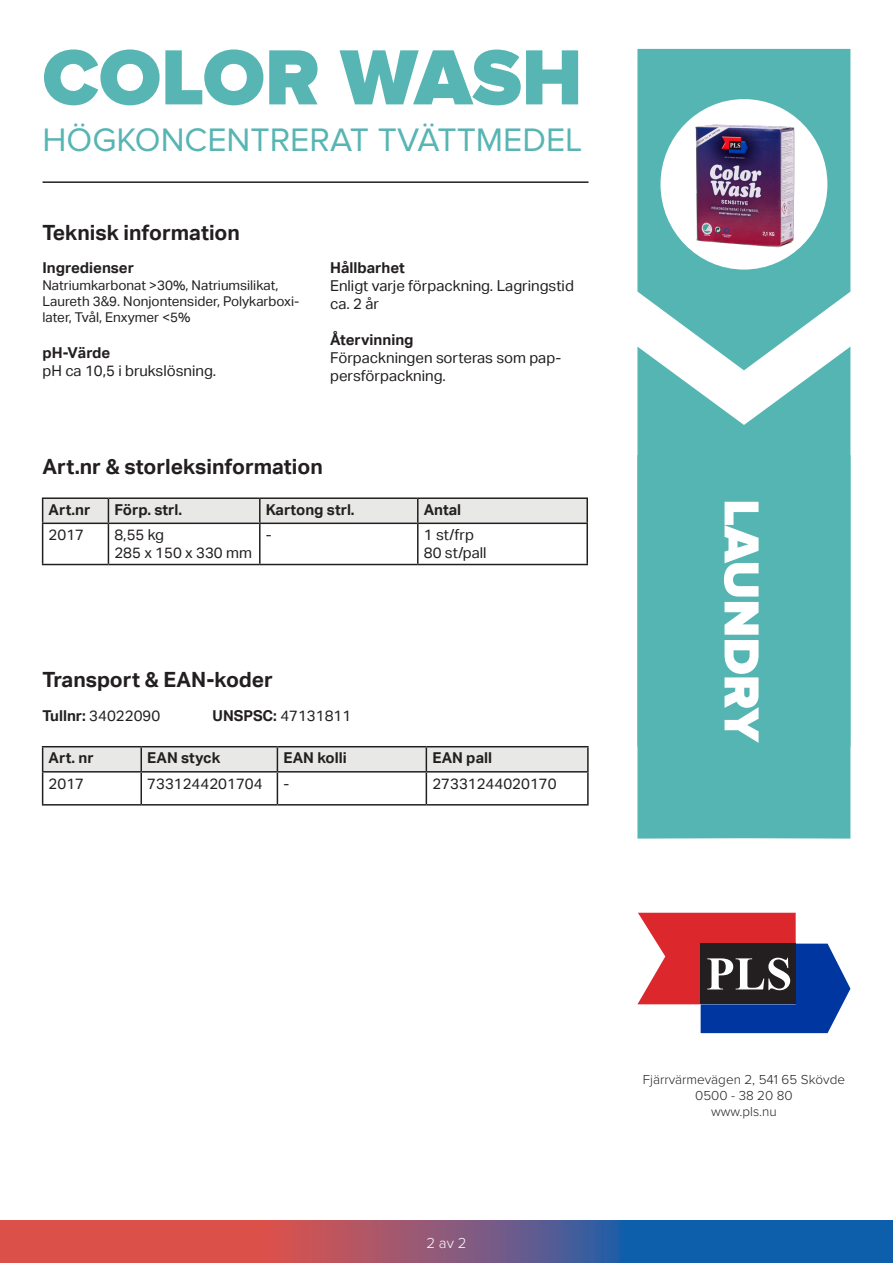
<style>
.page{position:relative;width:893px;height:1263px;background:#fff}
.page>*{position:absolute;margin:0;border:0;box-sizing:border-box;transform-origin:0 0}
.t1{font:900 81px "Proxima Nova";color:#57b5b3}
.t2{font:900 51px "Proxima Nova";letter-spacing:-.005em;color:#fff}
.t3{font:33.75px "Proxima Nova";color:#57b5b3}
.t4{font:700 21px "Aktiv Grotesk";color:#231f20}
.t5{font:15px/18px "Aktiv Grotesk";color:#231f20}
.t6{font:700 15px "Aktiv Grotesk";color:#231f20}
.t7{font:300 15px "Proxima Nova";color:#fff}
.t8{font:13.5px/16.2px "Aktiv Grotesk";color:#231f20}
.t9{font:300 13.5px "Proxima Nova";color:#231f20}
.s1{font-weight:700}
</style>
<div class="page">
<svg style="left:637px;top:49px;width:213px;height:298px;background:#67bcba"></svg>
<div style="left:660px;top:99px;width:167px;height:171px;background:#fff;border-radius:50%"></div>
<svg style="left:0;top:1220px;width:893px;height:43px;background:#7b577a"></svg>
<hr style="left:42px;top:497px;width:66px;height:2px;background:#231f20">
<hr style="left:108px;top:497px;width:152px;height:2px;background:#231f20">
<svg style="left:42px;top:498px;width:544px;height:66px"></svg>
<hr style="left:260px;top:497px;width:158px;height:2px;background:#231f20">
<hr style="left:259px;top:499px;width:2px;height:24px;background:#231f20">
<hr style="left:418px;top:497px;width:170px;height:2px;background:#231f20">
<hr style="left:417px;top:499px;width:2px;height:24px;background:#231f20">
<hr style="left:586px;top:499px;width:2px;height:24px;background:#231f20">
<hr style="left:42px;top:523px;width:66px;height:1px;background:#231f20">
<hr style="left:42px;top:524px;width:1px;height:40px;background:#231f20">
<hr style="left:108px;top:523px;width:152px;height:1px;background:#231f20">
<hr style="left:108px;top:524px;width:1px;height:40px;background:#231f20">
<hr style="left:260px;top:523px;width:158px;height:1px;background:#231f20">
<hr style="left:259px;top:524px;width:2px;height:40px;background:#231f20">
<hr style="left:418px;top:523px;width:170px;height:1px;background:#231f20">
<hr style="left:417px;top:524px;width:2px;height:40px;background:#231f20">
<hr style="left:586px;top:524px;width:2px;height:40px;background:#231f20">
<hr style="left:42px;top:564px;width:66px;height:1px;background:#231f20">
<hr style="left:108px;top:564px;width:152px;height:1px;background:#231f20">
<hr style="left:260px;top:564px;width:158px;height:1px;background:#231f20">
<hr style="left:418px;top:564px;width:170px;height:1px;background:#231f20">
<hr style="left:42px;top:746px;width:99px;height:1px;background:#231f20">
<hr style="left:141px;top:746px;width:136px;height:1px;background:#231f20">
<hr style="left:277px;top:746px;width:149px;height:1px;background:#231f20">
<hr style="left:426px;top:746px;width:163px;height:1px;background:#231f20">
<div style="left:42px;top:747px;width:545px;height:24px;background:#e8e9e7"></div>
<hr style="left:587px;top:747px;width:2px;height:24px;background:#231f20">
<hr style="left:42px;top:771px;width:99px;height:1px;background:#231f20">
<hr style="left:42px;top:772px;width:1px;height:32px;background:#231f20">
<hr style="left:141px;top:771px;width:136px;height:1px;background:#231f20">
<hr style="left:140px;top:772px;width:2px;height:32px;background:#231f20">
<hr style="left:277px;top:771px;width:149px;height:1px;background:#231f20">
<hr style="left:277px;top:772px;width:1px;height:32px;background:#231f20">
<hr style="left:426px;top:771px;width:163px;height:1px;background:#231f20">
<hr style="left:426px;top:772px;width:1px;height:32px;background:#231f20">
<hr style="left:587px;top:772px;width:2px;height:32px;background:#231f20">
<hr style="left:42px;top:804px;width:99px;height:1px;background:#231f20">
<hr style="left:141px;top:804px;width:136px;height:1px;background:#231f20">
<hr style="left:277px;top:804px;width:149px;height:1px;background:#231f20">
<hr style="left:426px;top:804px;width:163px;height:1px;background:#231f20">
<svg style="left:637px;top:913px;width:213px;height:120px"></svg>
<svg style="left:637px;top:347px;width:213px;height:108px;fill:#55b5b2"></svg>
<div style="left:637px;top:455px;width:213px;height:383px;background:#55b5b2"></div>
<hr style="left:43px;top:181px;width:545px;height:2px;background:#231f20">
<img style="left:695px;top:125px;width:99px;height:122px">
<p class="t1" style="left:43px;top:31px;width:541px">COLOR WASH</p>
<p class="t3" style="left:43px;top:121px;width:541px">HÖGKONCENTRERAT TVÄTTMEDEL</p>
<p class="t4" style="left:43px;top:221px;width:199px">Teknisk information</p>
<p class="t6" style="left:43px;top:259px;width:93px">Ingredienser</p>
<p class="t8" style="left:43px;top:277px;width:258px">Natriumkarbonat &gt;30%, Natriumsilikat,<br>Laureth 3&amp;9. Nonjontensider, Polykarboxi&shy;later, Tvål, Enxymer &lt;5%</p>
<p class="t6" style="left:43px;top:344px;width:69px">pH-Värde</p>
<p class="t5" style="left:43px;top:362px;width:175px">pH ca 10,5 i brukslösning.</p>
<p class="t6" style="left:330px;top:259px;width:76px">Hållbarhet</p>
<p class="t5" style="left:330px;top:277px;width:245px">Enligt varje förpackning. Lagringstid ca. 2 år</p>
<p class="t6" style="left:330px;top:331px;width:85px">Återvinning</p>
<p class="t5" style="left:330px;top:349px;width:233px">Förpackningen sorteras som pap&shy;persförpackning.</p>
<p class="t4" style="left:43px;top:455px;width:282px">Art.nr &amp; storleksinformation</p>
<p class="t6" style="left:49px;top:501px;width:43px">Art.nr</p>
<p class="t6" style="left:114px;top:501px;width:69px">Förp. strl.</p>
<p class="t6" style="left:266px;top:501px;width:90px">Kartong strl.</p>
<p class="t6" style="left:424px;top:501px;width:39px">Antal</p>
<p class="t5" style="left:49px;top:526px;width:37px">2017</p>
<p class="t5" style="left:114px;top:526px;width:51px">8,55 kg</p>
<p class="t5" style="left:114px;top:544px;width:139px">285 x 150 x 330 mm</p>
<p class="t5" style="left:266px;top:526px;width:7px">-</p>
<p class="t5" style="left:424px;top:526px;width:52px">1 st/frp</p>
<p class="t5" style="left:424px;top:544px;width:64px">80 st/pall</p>
<p class="t4" style="left:43px;top:667px;width:232px">Transport &amp; EAN-koder</p>
<p class="t5" style="left:43px;top:706px;width:119px"><span class="s1">Tullnr:</span> 34022090</p>
<p class="t5" style="left:213px;top:706px;width:140px"><span class="s1">UNSPSC:</span> 47131811</p>
<p class="t6" style="left:49px;top:749px;width:47px">Art. nr</p>
<p class="t6" style="left:147px;top:749px;width:75px">EAN styck</p>
<p class="t6" style="left:283px;top:749px;width:65px">EAN kolli</p>
<p class="t6" style="left:432px;top:749px;width:61px">EAN pall</p>
<p class="t5" style="left:49px;top:774px;width:37px">2017</p>
<p class="t5" style="left:147px;top:774px;width:117px">7331244201704</p>
<p class="t5" style="left:283px;top:774px;width:7px">-</p>
<p class="t5" style="left:432px;top:774px;width:126px">27331244020170</p>
<p class="t2" style="left:771px;top:499px;width:246px;rotate:90deg">LAUNDRY</p>
<p class="t7" style="left:426px;top:1231px;width:42px">2 av 2</p>
<p class="t9" style="left:643px;top:1069px;width:204px">Fjärrvärmevägen 2, 541 65 Skövde</p>
<p class="t9" style="left:695px;top:1086px;width:99px">0500 - 38 20 80</p>
<p class="t9" style="left:711px;top:1102px;width:67px">www.pls.nu</p>
</div>
